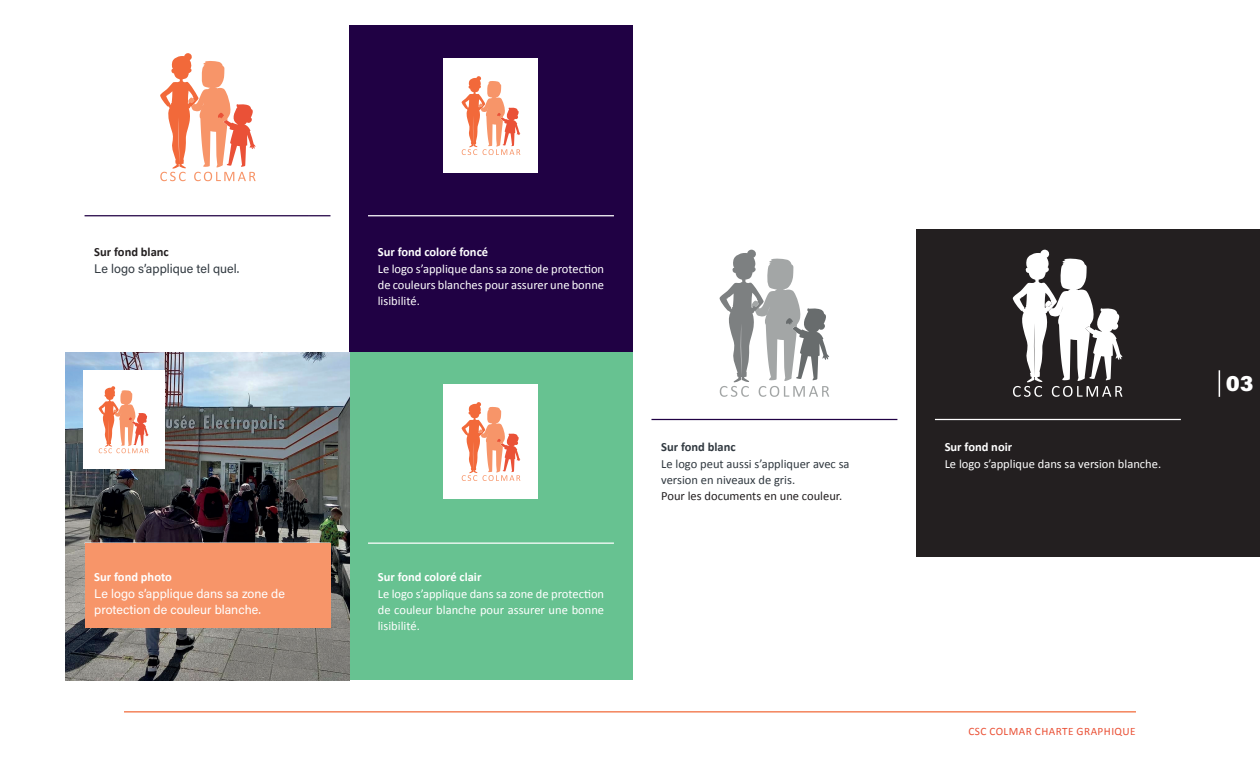
<style>
.page{position:relative;width:1260px;height:765px;background:#fff}
.page>*{position:absolute;margin:0;border:0;box-sizing:border-box;transform-origin:0 0}
.t1{font:900 22.5px "Acumin Pro";color:#fff}
.t2{font:12.5px/16.2px "Calibri";color:#fff;text-align:justify}
.t3{font:700 12.5px "Calibri";color:#fff}
.t4{font:12.5px/16.2px "Calibri";color:#313940}
.t5{font:12.5px/16.2px "Acumin Pro";color:#fff}
.t6{font:12.5px "Calibri";color:#231f20}
.t7{font:12.5px "Acumin Pro";color:#313940}
.t8{font:700 12.5px "Calibri";color:#313940}
.t9{font:700 12.5px "Calibri";color:#231f20}
.t10{font:11.25px "Calibri";letter-spacing:.04em;color:#ea5136}
</style>
<div class="page">
<div style="left:349px;top:25px;width:284px;height:328px;background:#200144"></div>
<div style="left:349px;top:353px;width:284px;height:327px;background:#67c291"></div>
<img style="left:66px;top:353px;width:283px;height:327px">
<div style="left:916px;top:229px;width:344px;height:327px;background:#231f20"></div>
<hr style="left:85px;top:215px;width:245px;height:1px;background:#200144">
<hr style="left:368px;top:215px;width:246px;height:1px;background:#fff">
<hr style="left:368px;top:543px;width:246px;height:1px;background:#fff">
<hr style="left:935px;top:419px;width:246px;height:1px;background:#fff">
<hr style="left:651px;top:419px;width:246px;height:1px;background:#200144">
<hr style="left:124px;top:711px;width:1012px;height:1px;background:#f26b3a">
<div style="left:85px;top:543px;width:245px;height:84px;background:#f79569"></div>
<svg style="left:160px;top:53px;width:96px;height:128px"></svg>
<svg style="left:1219px;top:370px;width:1px;height:27px"></svg>
<div style="left:444px;top:59px;width:94px;height:114px;background:#fff"></div>
<div style="left:444px;top:384px;width:94px;height:115px;background:#fff"></div>
<div style="left:83px;top:370px;width:81px;height:99px;background:#fff"></div>
<svg style="left:461px;top:76px;width:60px;height:79px"></svg>
<svg style="left:461px;top:402px;width:60px;height:79px"></svg>
<svg style="left:98px;top:386px;width:51px;height:67px"></svg>
<svg style="left:719px;top:249px;width:110px;height:148px"></svg>
<svg style="left:1012px;top:249px;width:111px;height:148px"></svg>
<p class="t9" style="left:94px;top:243px;width:76px">Sur fond blanc</p>
<p class="t7" style="left:94px;top:259px;width:146px">Le logo s’applique tel quel.</p>
<p class="t3" style="left:94px;top:568px;width:79px">Sur fond photo</p>
<p class="t5" style="left:94px;top:584px;width:192px">Le logo s’applique dans sa zone de protection de couleur blanche.</p>
<p class="t3" style="left:378px;top:243px;width:112px">Sur fond coloré foncé</p>
<p class="t2" style="left:378px;top:260px;width:228px">Le logo s’applique dans sa zone de protection de couleurs blanches pour assurer une bonne lisibilité.</p>
<p class="t3" style="left:378px;top:568px;width:105px">Sur fond coloré clair</p>
<p class="t2" style="left:378px;top:585px;width:228px">Le logo s’applique dans sa zone de protection de couleur blanche pour assurer une bonne lisibilité.</p>
<p class="t8" style="left:661px;top:438px;width:76px">Sur fond blanc</p>
<p class="t4" style="left:661px;top:455px;width:190px">Le logo peut aussi s’appliquer avec sa version en niveaux de gris.</p>
<p class="t6" style="left:661px;top:487px;width:182px">Pour les documents en une couleur.</p>
<p class="t3" style="left:945px;top:438px;width:69px">Sur fond noir</p>
<p class="t2" style="left:945px;top:455px;width:218px">Le logo s’applique dans sa version blanche.</p>
<h1 class="t1" style="left:1226px;top:367px;width:29px">03</h1>
<p class="t10" style="left:968px;top:723px;width:169px">CSC COLMAR CHARTE GRAPHIQUE</p>
</div>
